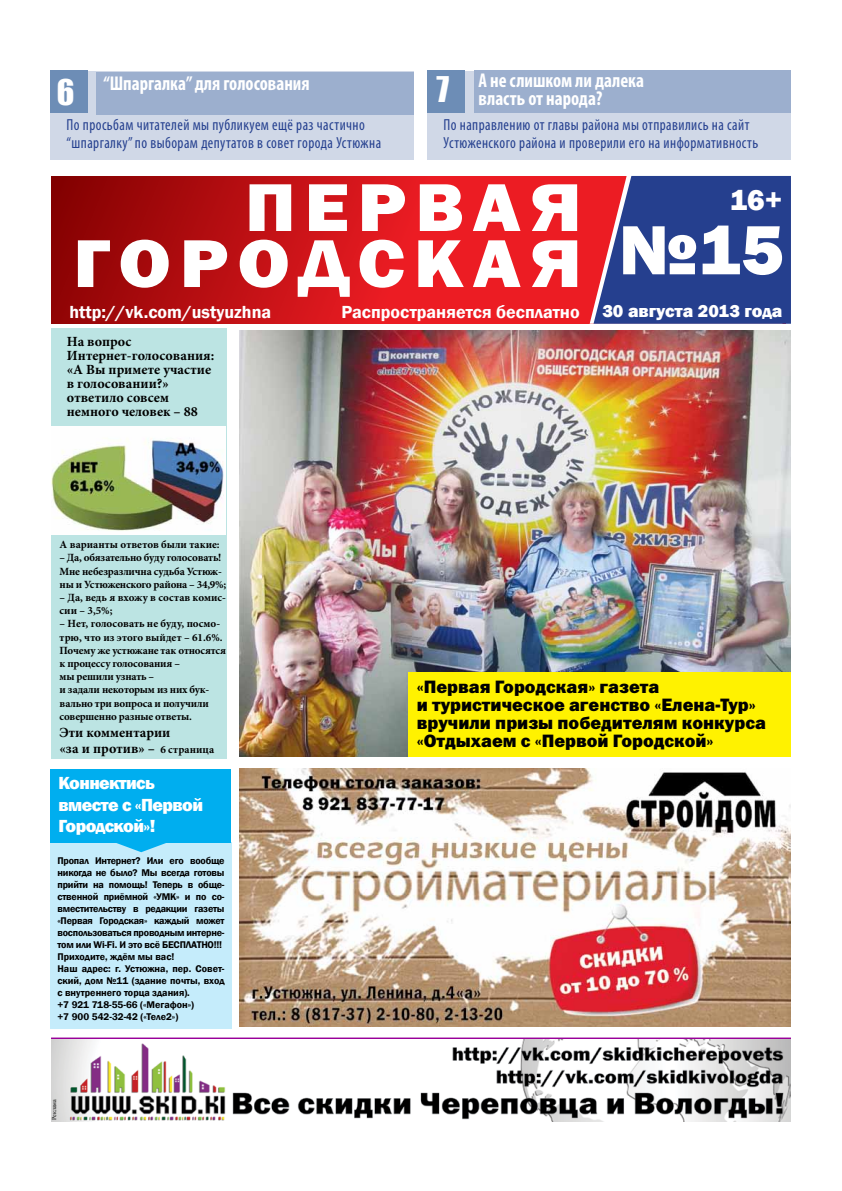
<style>
.page{position:relative;width:842px;height:1191px;background:#fff}
.page>*{position:absolute;margin:0;border:0;box-sizing:border-box;transform-origin:0 0}
.t1{font:800 72px "Franklin Gothic";color:#fff}
.t2{font:800 70px/56px "Franklin Gothic";letter-spacing:.12em;color:#fff;text-align:right;scale:1.08 1}
.t3{font:32.5px "Impact";color:#fff}
.t4{font:800 30px "Franklin Gothic";color:#fff}
.t5{font:700 condensed 20px/18px "Myriad Pro";color:#fff;text-align:center;scale:.94 1}
.t6{font:18px/18px "Franklin Gothic Heavy C";color:#000}
.t7{font:600 18px "Franklin Gothic";color:#fff}
.t8{font:800 18px/21.6px "Franklin Gothic";letter-spacing:-.03em;color:#fff}
.t9{font:800 18px "Franklin Gothic";color:#fff}
.t10{font:condensed 16px/18px "Myriad Pro";letter-spacing:.03em;color:#25408f;scale:.94 1}
.t11{font:700 14px/14px "Minion Pro";color:#000}
.t12{font:700 11px/13.2px "Minion Pro";letter-spacing:-.01em;color:#000}
.t13{font:600 10px/12px "Franklin Gothic";letter-spacing:-.02em;color:#000}
.t14{font:6px "Times New Roman";color:#000}
.s1{font-family:"Impact";font-weight:400;font-stretch:normal;font-size:32.5px}
.s2{font-size:11px}
</style>
<div class="page">
<div style="left:428px;top:71px;width:363px;height:88px;background:#d0d8e7"></div>
<div style="left:428px;top:71px;width:37px;height:42px;background:#6d8db6"></div>
<div style="left:474px;top:71px;width:317px;height:42px;background:#9cafce"></div>
<svg style="left:51px;top:176px;width:740px;height:148px;background:#a31f36"></svg>
<hr style="left:51px;top:1037px;width:740px;height:2px;background:#909">
<img style="left:51px;top:1039px;width:740px;height:82px">
<div style="left:51px;top:71px;width:363px;height:88px;background:#d0d8e7"></div>
<div style="left:51px;top:71px;width:37px;height:42px;background:#6d8db6"></div>
<div style="left:96px;top:72px;width:318px;height:43px;background:#9cafce"></div>
<div style="left:50px;top:842px;width:182px;height:186px;background:#c5ecfb"></div>
<div style="left:50px;top:768px;width:181px;height:74px;background:#00aeef"></div>
<svg style="left:108px;top:842px;width:67px;height:10px"></svg>
<img style="left:240px;top:768px;width:551px;height:258px">
<img style="left:240px;top:331px;width:551px;height:425px">
<div style="left:51px;top:328px;width:175px;height:430px;background:#bce4e3"></div>
<img style="left:52px;top:426px;width:173px;height:108px">
<div style="left:408px;top:672px;width:383px;height:84px;background:#fff200"></div>
<h3 class="t5" style="left:437px;top:71px;width:222px"><span class="s1">7</span> А не слишком ли далека власть от народа?</h3>
<h3 class="t10" style="left:443px;top:115px;width:336px">По направлению от главы района мы отправились на сайт<br>Устюженского района и проверили его на информативность</h3>
<h2 class="t2" style="left:73px;top:179px;width:472px">ПЕРВАЯ<br>ГОРОДСКАЯ</h2>
<h3 class="t9" style="left:602px;top:300px;width:182px">30 августа 2013 года</h3>
<h3 class="t3" style="left:57px;top:67px;width:19px">6</h3>
<h3 class="t5" style="left:103px;top:74px;width:221px">“Шпаргалка” для голосования</h3>
<h3 class="t10" style="left:67px;top:115px;width:336px">По просьбам читателей мы публикуем ещё раз частично “шпаргалку” по выборам депутатов в совет города Устюжна</h3>
<h3 class="t4" style="left:730px;top:180px;width:54px">16+</h3>
<h1 class="t1" style="left:619px;top:203px;width:166px">№15</h1>
<h3 class="t7" style="left:69px;top:301px;width:203px">http://vk.com/ustyuzhna</h3>
<h3 class="t7" style="left:341px;top:301px;width:240px">Распространяется бесплатно</h3>
<h3 class="t11" style="left:67px;top:335px;width:149px">На вопрос<br>Интернет-голосования: «А Вы примете участие в голосовании?» ответило совсем немного человек – 88</h3>
<p class="t12" style="left:60px;top:538px;width:162px">А варианты ответов были такие:</p>
<p class="t12" style="left:60px;top:551px;width:168px">– Да, обязательно буду голосовать!<br>Мне небезразлична судьба Устюж&shy;ны и Устюженского района – 34,9%;</p>
<p class="t12" style="left:60px;top:591px;width:168px">– Да, ведь я вхожу в состав комис&shy;сии – 3,5%;</p>
<p class="t12" style="left:60px;top:617px;width:168px">– Нет, голосовать не буду, посмо&shy;трю, что из этого выйдет – 61.6%.<br>Почему же устюжане так относятся к процессу голосования –<br>мы решили узнать –<br>и задали некоторым из них бук&shy;вально три вопроса и получили совершенно разные ответы.</p>
<h3 class="t11" style="left:60px;top:723px;width:156px;line-height:16.8px">Эти комментарии<br>«за и против» – <span class="s2">6 страница</span></h3>
<h3 class="t8" style="left:58px;top:772px;width:146px">Коннектись вместе с «Первой<br>Городской»!</h3>
<p class="t13" style="left:57px;top:855px;width:169px">Пропал Интернет? Или его вообще никогда не было? Мы всегда готовы прийти на помощь! Теперь в обще&shy;ственной приёмной «УМК» и по со&shy;вместительству в редакции газеты «Первая Городская» каждый может воспользоваться проводным интерне&shy;том или Wi-Fi. И это всё БЕСПЛАТНО!!!<br>Приходите, ждём мы вас!<br>Наш адрес: г. Устюжна, пер. Совет&shy;ский, дом №11 (здание почты, вход с внутреннего торца здания).<br>+7 921 718-55-66 («Мегафон»)<br>+7 900 542-32-42 («Теле2»)</p>
<p class="t14" style="left:50px;top:1120px;width:22px;rotate:-90deg">Реклама</p>
<h3 class="t6" style="left:417px;top:677px;width:351px">«Первая Городская» газета<br>и туристическое агенство «Елена-Тур» вручили призы победителям конкурса «Отдыхаем с «Первой Городской»</h3>
</div>
